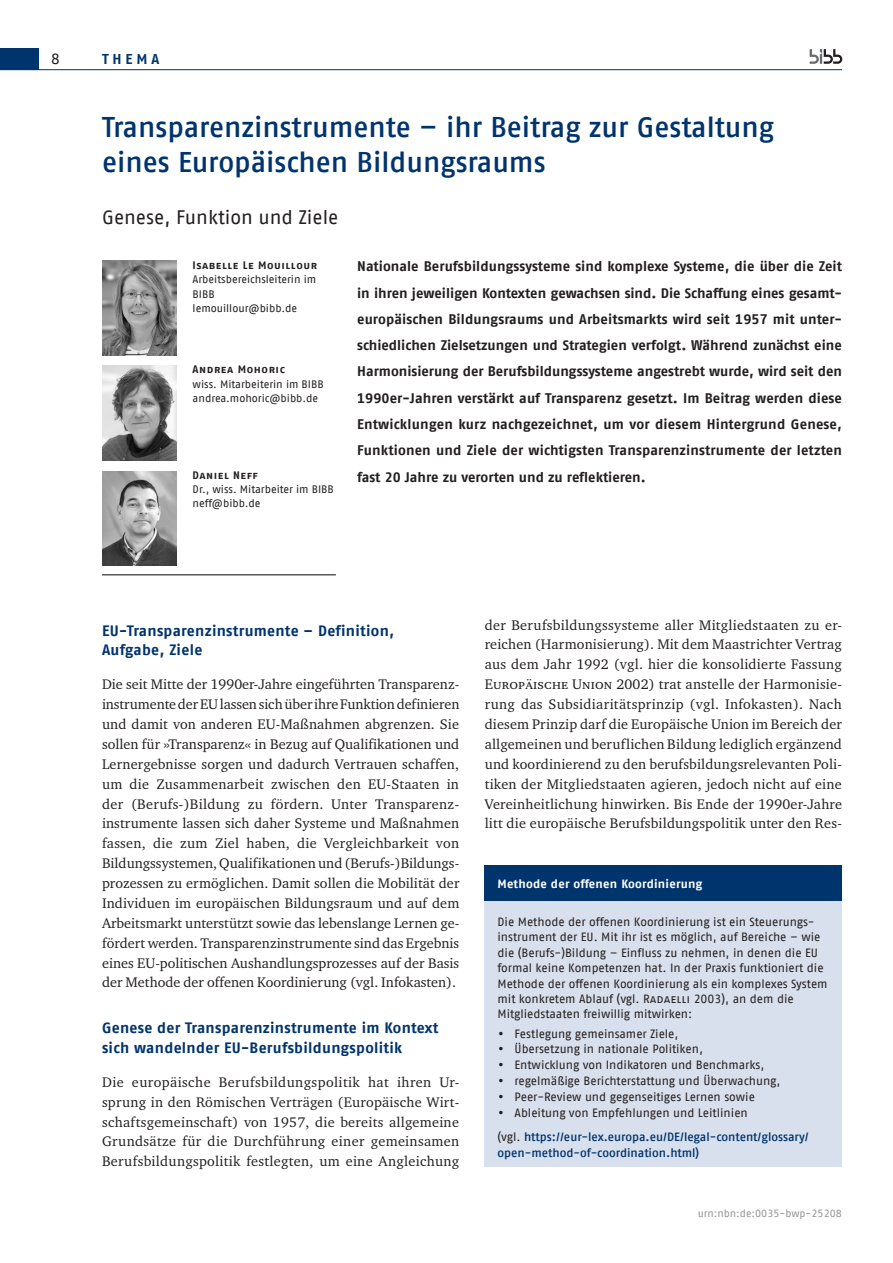
<style>
.page{position:relative;width:893px;height:1263px;background:#fff}
.page>*{position:absolute;margin:0;border:0;box-sizing:border-box;transform-origin:0 0}
.Titel_H1{font:500 28.5px/34.5px "Fago Pro";letter-spacing:-.005em;color:#00346d}
.Titel_H2{font:19.5px "Fago Pro";letter-spacing:-.005em;color:#231f20}
.Titel_H2_Subhead-1{font:700 15px/19.8px "Fago Pro";letter-spacing:.02em;color:#00346d}
.t1{font:15px "Fago Pro";color:#231f20}
.Grundschrift{font:14.25px/19.8px "Charter ITC Pro";letter-spacing:.015em;color:#231f20;text-align:justify}
.t2{font:700 14.25px "Fago Pro";letter-spacing:.27em;color:#00346d}
.Einstieg{font:700 13.8px/26.2px "Fago Pro";color:#231f20;text-align:justify}
.Infokästen_Grundschrift{font:12px/15.3px "Fago Pro";letter-spacing:-.005em;color:#231f20}
.Infokästen_Grundschrift-2{font:500 12px/15.3px "Fago Pro";color:#00346d}
.Infokasten_Uberschrift{font:700 12px "Fago Pro";letter-spacing:.015em;color:#fff}
.Bild-Author{font:10.8px/14.2px "Fago Pro";color:#231f20}
.t3{font:10.5px "Fago Pro";color:#939598}
.s1{font-weight:700}
.s2{font-family:"Charter ITC Pro"}
.s3{font-weight:400;color:#231f20}
</style>
<div class="page">
<hr style="left:0;top:69px;width:842px;height:1px;background:#00346d">
<div style="left:0;top:48px;width:38px;height:22px;background:#00346d"></div>
<svg style="left:810px;top:49px;width:32px;height:15px"></svg>
<hr style="left:102px;top:574px;width:234px;height:1px;background:#231f20">
<img style="left:102px;top:260px;width:74px;height:95px">
<img style="left:102px;top:366px;width:74px;height:94px">
<img style="left:102px;top:471px;width:74px;height:95px">
<div style="left:485px;top:866px;width:357px;height:35px;background:#00346d"></div>
<div style="left:485px;top:901px;width:357px;height:265px;background:#d9e0ed"></div>
<p class="t1" style="left:51px;top:50px;width:10px">8</p>
<p class="t2" style="left:102px;top:50px;width:59px">THEMA</p>
<h1 class="Titel_H1" style="left:102px;top:110px;width:674px">Transparenzinstrumente – ihr Beitrag zur Gestaltung eines Europäischen Bildungsraums</h1>
<h2 class="Titel_H2" style="left:102px;top:206px;width:238px">Genese, Funktion und Ziele</h2>
<p class="Bild-Author" style="left:193px;top:258px;width:126px"><span class="s1">Isabelle Le Mouillour<br></span>Arbeitsbereichsleiterin im<br>BIBB lemouillour@bibb.de</p>
<p class="Bild-Author" style="left:193px;top:362px;width:133px"><span class="s1">Andrea Mohoric<br></span>wiss. Mitarbeiterin im BIBB andrea.mohoric@bibb.de</p>
<p class="Bild-Author" style="left:193px;top:468px;width:143px"><span class="s1">Daniel Neff<br></span>Dr., wiss. Mitarbeiter im BIBB neff@bibb.de</p>
<p class="Einstieg" style="left:357px;top:253px;width:486px">Nationale Berufsbildungssysteme sind komplexe Systeme, die über die Zeit in ihren jeweiligen Kontexten gewachsen sind. Die Schaffung eines gesamt&shy;europäischen Bildungsraums und Arbeitsmarkts wird seit 1957 mit unter&shy;schiedlichen Zielsetzungen und Strategien verfolgt. Während zunächst eine Harmonisierung der Berufsbildungssysteme angestrebt wurde, wird seit den 1990er-Jahren verstärkt auf Transparenz gesetzt. Im Beitrag werden diese Entwicklungen kurz nachgezeichnet, um vor diesem Hintergrund Genese, Funktionen und Ziele der wichtigsten Transparenzinstrumente der letzten fast 20 Jahre zu verorten und zu reflektieren.</p>
<h2 class="Titel_H2_Subhead-1" style="left:102px;top:620px;width:294px">EU-Transparenzinstrumente – Definition,<br>Aufgabe, Ziele</h2>
<p class="Grundschrift" style="left:102px;top:674px;width:359px">Die seit Mitte der 1990er-Jahre eingeführten Transparenz&shy;instrumente der EU lassen sich über ihre Funktion definieren und damit von anderen EU-Maßnahmen abgrenzen. Sie sollen für »Transparenz« in Bezug auf Qualifikationen und Lernergebnisse sorgen und dadurch Vertrauen schaffen, um die Zusammenarbeit zwischen den EU-Staaten in der (Berufs-)Bildung zu fördern. Unter Transparenz&shy;instrumente lassen sich daher Systeme und Maßnahmen fassen, die zum Ziel haben, die Vergleichbarkeit von Bildungssystemen, Qualifikationen und (Berufs-)Bildungs&shy;prozessen zu ermöglichen. Damit sollen die Mobilität der Individuen im europäischen Bildungsraum und auf dem Arbeitsmarkt unterstützt sowie das lebenslange Lernen ge&shy;fördert werden. Transparenzinstrumente sind das Ergebnis eines EU-politischen Aushandlungsprozesses auf der Basis der Methode der offenen Koordinierung (vgl. Infokasten).</p>
<h2 class="Titel_H2_Subhead-1" style="left:102px;top:1018px;width:338px">Genese der Transparenzinstrumente im Kontext sich wandelnder EU-Berufsbildungspolitik</h2>
<p class="Grundschrift" style="left:102px;top:1072px;width:359px">Die europäische Berufsbildungspolitik hat ihren Ur&shy;sprung in den Römischen Verträgen (Europäische Wirt&shy;schaftsgemeinschaft) von 1957, die bereits allgemeine Grundsätze für die Durchführung einer gemeinsamen Berufsbildungspolitik festlegten, um eine Angleichung</p>
<p class="Grundschrift" style="left:485px;top:615px;width:359px">der Berufsbildungssysteme aller Mitgliedstaaten zu er&shy;reichen (Harmonisierung). Mit dem Maastrichter Vertrag aus dem Jahr 1992 (vgl. hier die konsolidierte Fassung Europäische Union 2002) trat anstelle der Harmonisie&shy;rung das Subsidiaritätsprinzip (vgl. Infokasten). Nach diesem Prinzip darf die Europäische Union im Bereich der allgemeinen und beruflichen Bildung lediglich ergänzend und koordinierend zu den berufsbildungsrelevanten Poli&shy;tiken der Mitgliedstaaten agieren, jedoch nicht auf eine Vereinheitlichung hinwirken. Bis Ende der 1990er-Jahre litt die europäische Berufsbildungspolitik unter den Res-</p>
<p class="Infokasten_Uberschrift" style="left:497px;top:876px;width:206px">Methode der offenen Koordinierung</p>
<p class="Infokästen_Grundschrift" style="left:497px;top:914px;width:332px">Die Methode der offenen Koordinierung ist ein Steuerungs&shy;instrument der EU. Mit ihr ist es möglich, auf Bereiche – wie die (Berufs-)Bildung – Einfluss zu nehmen, in denen die EU formal keine Kompetenzen hat. In der Praxis funktioniert die Methode der offenen Koordinierung als ein komplexes System mit konkretem Ablauf (vgl. Radaelli 2003), an dem die Mitgliedstaaten freiwillig mitwirken:</p>
<p class="Infokästen_Grundschrift" style="left:497px;top:1026px;width:182px"><span class="s2">•</span> Festlegung gemeinsamer Ziele,</p>
<p class="Infokästen_Grundschrift" style="left:497px;top:1041px;width:207px"><span class="s2">•</span> Übersetzung in nationale Politiken,</p>
<p class="Infokästen_Grundschrift" style="left:497px;top:1057px;width:268px"><span class="s2">•</span> Entwicklung von Indikatoren und Benchmarks,</p>
<p class="Infokästen_Grundschrift" style="left:497px;top:1073px;width:284px"><span class="s2">•</span> regelmäßige Berichterstattung und Überwachung,</p>
<p class="Infokästen_Grundschrift" style="left:497px;top:1089px;width:259px"><span class="s2">•</span> Peer-Review und gegenseitiges Lernen sowie</p>
<p class="Infokästen_Grundschrift" style="left:497px;top:1105px;width:252px"><span class="s2">•</span> Ableitung von Empfehlungen und Leitlinien</p>
<p class="Infokästen_Grundschrift-2" style="left:497px;top:1129px;width:313px"><span class="s3">(vgl.</span> https://eur-lex.europa.eu/DE/legal-content/glossary/ open-method-of-coordination.html)</p>
<p class="t3" style="left:698px;top:1207px;width:146px">urn:nbn:de:0035-bwp-25208</p>
</div>
